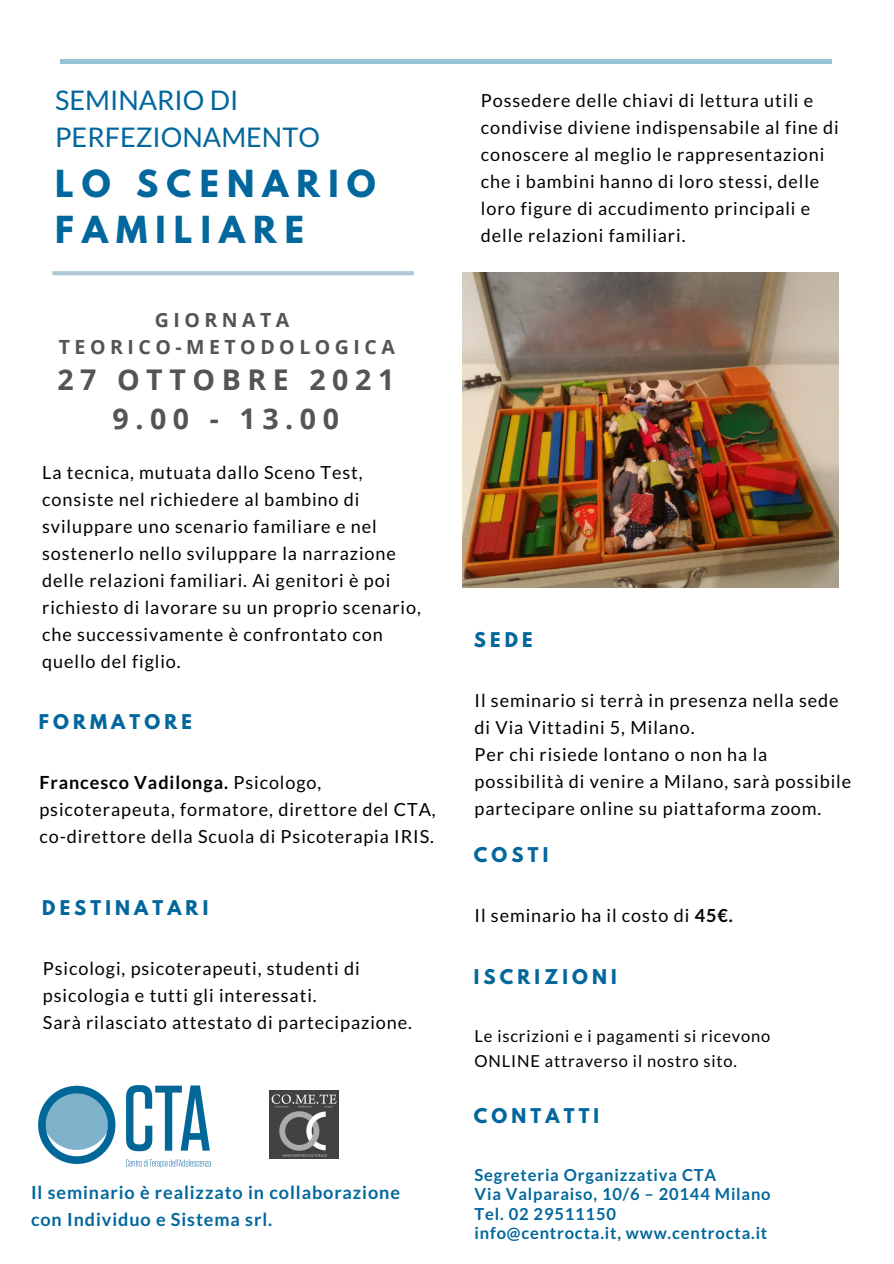
<style>
.page{position:relative;width:894px;height:1264px;background:#fff}
.page>*{position:absolute;margin:0;border:0;box-sizing:border-box;transform-origin:0 0}
.t1{font:700 33px/46.2px "League Spartan";letter-spacing:.245em;color:#02679c}
.t2{font:700 28.5px "Open Sans";letter-spacing:.23em;color:#545454}
.t3{font:27px/37.2px "Lato";color:#02679c}
.t4{font:700 19.5px "Open Sans";letter-spacing:.23em;color:#545454}
.t5{font:18px/27px "Lato";letter-spacing:.05em;color:#000}
.t6{font:700 18px/27px "Lato";letter-spacing:.05em;color:#02679c}
.t7{font:700 18px "League Spartan";letter-spacing:.23em;color:#02679c}
.t8{font:700 16.5px "Lato";letter-spacing:.05em;color:#02679c}
.t9{font:16.5px/24.8px "Lato";letter-spacing:.05em;color:#000}
.s1{font-weight:700}
</style>
<div class="page">
<hr style="left:60px;top:60px;width:771px;height:3px;background:#02679c">
<img style="left:462px;top:273px;width:376px;height:314px">
<svg style="left:52px;top:271px;width:362px;height:4px"></svg>
<img style="left:269px;top:1090px;width:69px;height:68px">
<img style="left:38px;top:1085px;width:173px;height:83px">
<p class="t3" style="left:55px;top:81px;width:266px">SEMINARIO DI<br>PERFEZIONAMENTO</p>
<p class="t1" style="left:55px;top:164px;width:322px">LO SCENARIO<br>FAMILIARE</p>
<p class="t4" style="left:155px;top:306px;width:136px">GIORNATA</p>
<p class="t4" style="left:59px;top:333px;width:337px">TEORICO-METODOLOGICA</p>
<p class="t2" style="left:57px;top:359px;width:338px">27 OTTOBRE 2021</p>
<p class="t2" style="left:112px;top:399px;width:228px">9.00 - 13.00</p>
<p class="t5" style="left:42px;top:458px;width:380px">La tecnica, mutuata dallo Sceno Test, consiste nel richiedere al bambino di sviluppare uno scenario familiare e nel sostenerlo nello sviluppare la narrazione delle relazioni familiari. Ai genitori è poi richiesto di lavorare su un proprio scenario, che successivamente è confrontato con quello del figlio.</p>
<p class="t7" style="left:39px;top:713px;width:155px">FORMATORE</p>
<p class="t5" style="left:39px;top:768px;width:397px"><span class="s1">Francesco Vadilonga.</span> Psicologo, psicoterapeuta, formatore, direttore del CTA, co-direttore della Scuola di Psicoterapia IRIS.</p>
<p class="t7" style="left:42px;top:898px;width:167px">DESTINATARI</p>
<p class="t5" style="left:43px;top:954px;width:318px">Psicologi, psicoterapeuti, studenti di psicologia e tutti gli interessati.</p>
<p class="t5" style="left:43px;top:1008px;width:370px">Sarà rilasciato attestato di partecipazione.</p>
<p class="t6" style="left:31px;top:1178px;width:370px">Il seminario è realizzato in collaborazione con Individuo e Sistema srl.</p>
<p class="t5" style="left:481px;top:86px;width:359px">Possedere delle chiavi di lettura utili e condivise diviene indispensabile al fine di conoscere al meglio le rappresentazioni che i bambini hanno di loro stessi, delle loro figure di accudimento principali e delle relazioni familiari.</p>
<p class="t7" style="left:474px;top:631px;width:60px">SEDE</p>
<p class="t5" style="left:474px;top:686px;width:365px">Il seminario si terrà in presenza nella sede di Via Vittadini 5, Milano.</p>
<p class="t5" style="left:474px;top:740px;width:378px">Per chi risiede lontano o non ha la possibilità di venire a Milano, sarà possibile partecipare online su piattaforma zoom.</p>
<p class="t7" style="left:474px;top:845px;width:76px">COSTI</p>
<p class="t5" style="left:474px;top:901px;width:260px">Il seminario ha il costo di <span class="s1">45€.</span></p>
<p class="t7" style="left:474px;top:968px;width:144px">ISCRIZIONI</p>
<p class="t9" style="left:474px;top:1023px;width:297px">Le iscrizioni e i pagamenti si ricevono<br>ONLINE attraverso il nostro sito.</p>
<p class="t7" style="left:474px;top:1106px;width:127px">CONTATTI</p>
<p class="t8" style="left:474px;top:1164px;width:243px">Segreteria Organizzativa CTA</p>
<p class="t8" style="left:474px;top:1184px;width:297px">Via Valparaiso, 10/6 – 20144 Milano</p>
<p class="t8" style="left:474px;top:1203px;width:143px">Tel. 02 29511150</p>
<p class="t8" style="left:474px;top:1222px;width:294px">info@centrocta.it, www.centrocta.it</p>
</div>
